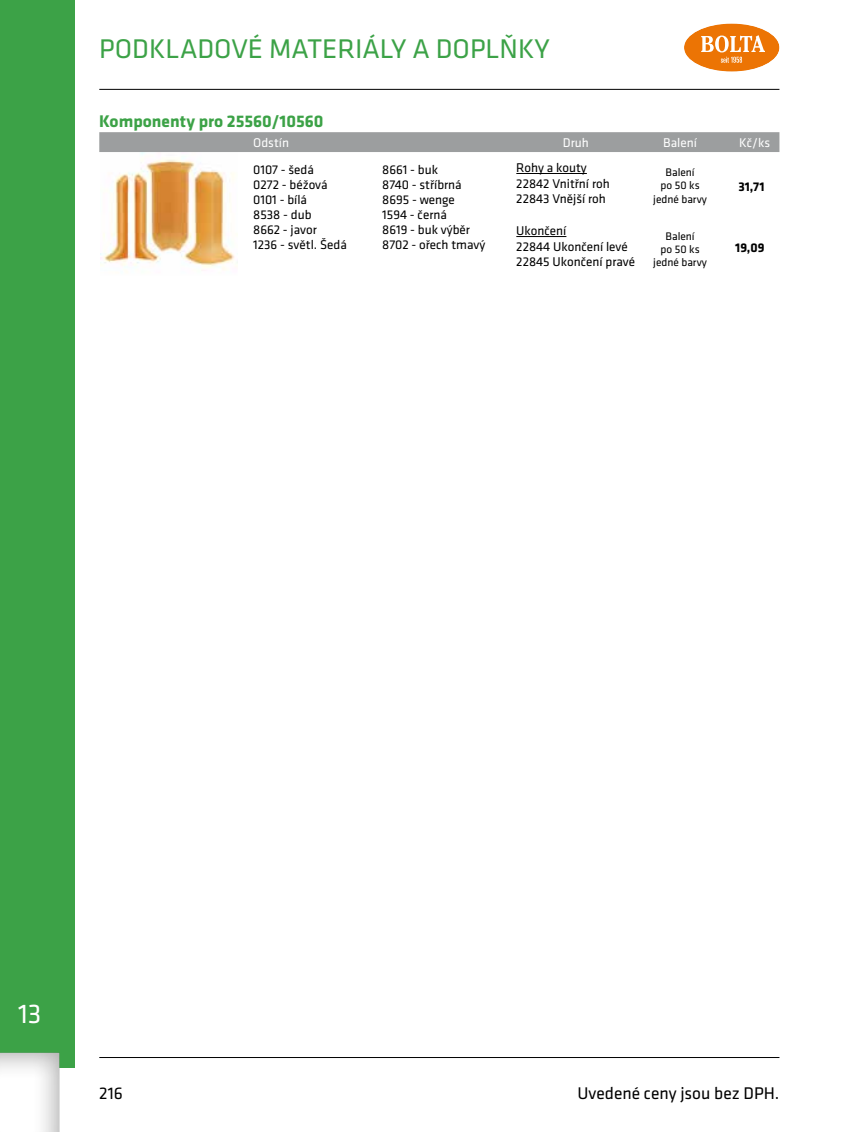
<style>
.page{position:relative;width:844px;height:1132px;background:#fff}
.page>*{position:absolute;margin:0;border:0;box-sizing:border-box;transform-origin:0 0}
.t1{font:28px "Klavika";color:#3ca247}
.t2{font:28px "Klavika";color:#fff}
.t3{font:17.5px "Klavika";color:#000}
.t4{font:700 17.5px "Klavika";color:#3ca247}
.t5{font:13.12px/14.9px "Klavika";color:#000}
.t6{font:13.12px "Klavika";color:#fff}
.t7{font:700 13.12px "Klavika";color:#000}
.t8{font:11.38px/13.1px "Klavika";color:#000;text-align:center}
</style>
<div class="page">
<hr style="left:99px;top:1056px;width:680px;height:1px;background:#000">
<hr style="left:99px;top:89px;width:680px;height:1px;background:#000">
<svg style="left:684px;top:24px;width:95px;height:47px"></svg>
<img style="left:101px;top:152px;width:134px;height:118px">
<div style="left:99px;top:132px;width:680px;height:20px;background:#9c9e9f"></div>
<hr style="left:516px;top:173px;width:70px;height:1px;background:#000">
<hr style="left:516px;top:236px;width:50px;height:1px;background:#000">
<div style="left:0;top:0;width:74px;height:1067px;background:#3ca247"></div>
<div style="left:0;top:1049px;width:63px;height:82px;background:#000;opacity:.32"></div>
<h1 class="t1" style="left:99px;top:33px;width:452px">PODKLADOVÉ MATERIÁLY A DOPLŇKY</h1>
<h2 class="t4" style="left:99px;top:112px;width:226px">Komponenty pro 25560/10560</h2>
<p class="t6" style="left:253px;top:135px;width:37px">Odstín</p>
<p class="t6" style="left:562px;top:135px;width:27px">Druh</p>
<p class="t6" style="left:663px;top:135px;width:35px">Balení</p>
<p class="t6" style="left:738px;top:135px;width:33px">Kč/ks</p>
<p class="t5" style="left:253px;top:163px;width:95px">0107 - šedá<br>0272 - béžová<br>0101 - bílá<br>8538 - dub<br>8662 - javor<br>1236 - světl. Šedá</p>
<p class="t5" style="left:382px;top:163px;width:105px">8661 - buk<br>8740 - stříbrná<br>8695 - wenge<br>1594 - černá<br>8619 - buk výběr<br>8702 - ořech tmavý</p>
<p class="t5" style="left:516px;top:160px;width:95px;line-height:15.8px">Rohy a kouty<br>22842 Vnitřní roh<br>22843 Vnější roh</p>
<p class="t8" style="left:653px;top:166px;width:55px">Balení<br>po 50 ks jedné barvy</p>
<p class="t8" style="left:653px;top:230px;width:55px">Balení<br>po 50 ks jedné barvy</p>
<p class="t7" style="left:738px;top:179px;width:28px">31,71</p>
<p class="t5" style="left:516px;top:223px;width:120px;line-height:15.8px">Ukončení<br>22844 Ukončení levé<br>22845 Ukončení pravé</p>
<p class="t7" style="left:735px;top:240px;width:31px">19,09</p>
<h1 class="t2" style="left:18px;top:998px;width:25px">13</h1>
<h2 class="t3" style="left:99px;top:1083px;width:25px">216</h2>
<h2 class="t3" style="left:577px;top:1083px;width:203px">Uvedené ceny jsou bez DPH.</h2>
</div>
